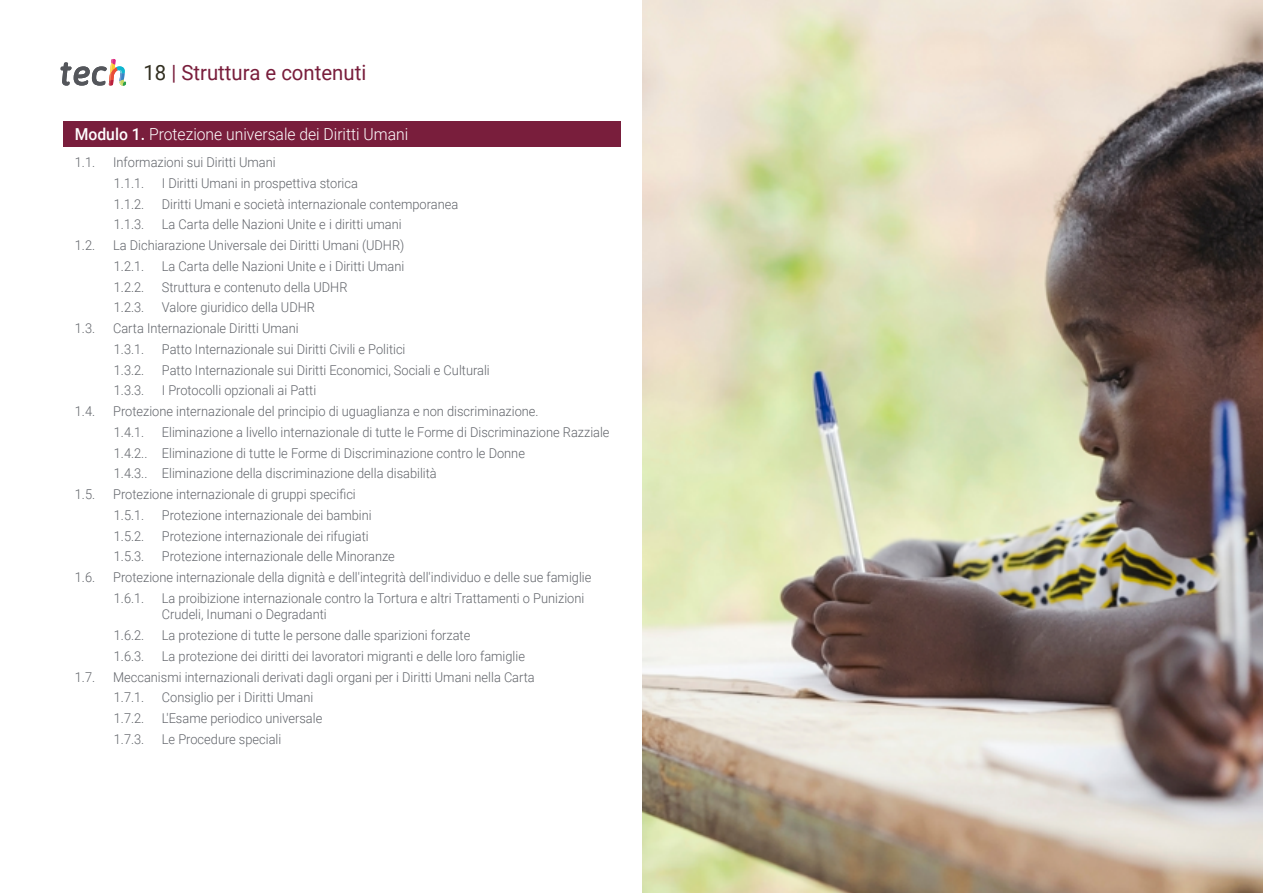
<style>
.page{position:relative;width:1263px;height:893px;background:#fff}
.page>*{position:absolute;margin:0;border:0;box-sizing:border-box;transform-origin:0 0}
.t1{font:21px "Roboto";color:#791e3c}
.t2{font:300 16.5px "Roboto";color:#fff;scale:.95 1}
.t3{font:300 13.5px/20.7px "Roboto";color:#61646a;scale:.95 1}
.s1{color:#312e20}
.s2{font-weight:500}
</style>
<div class="page">
<img style="left:642px;top:0;width:621px;height:893px">
<div style="left:64px;top:121px;width:557px;height:25px;background:#791e3c"></div>
<svg style="left:61px;top:59px;width:65px;height:27px"></svg>
<h1 class="t1" style="left:144px;top:57px;width:224px"><span class="s1">18</span> | Struttura e contenuti</h1>
<p class="t2" style="left:75px;top:123px;width:352px"><span class="s2">Modulo 1.</span> Protezione universale dei Diritti Umani</p>
<p class="t3" style="left:75px;top:151px;width:23px">1.1.</p>
<p class="t3" style="left:113px;top:151px;width:173px">Informazioni sui Diritti Umani<br>1.1.1.</p>
<p class="t3" style="left:162px;top:172px;width:208px">I Diritti Umani in prospettiva storica</p>
<p class="t3" style="left:114px;top:193px;width:34px">1.1.2.</p>
<p class="t3" style="left:162px;top:193px;width:314px">Diritti Umani e società internazionale contemporanea</p>
<p class="t3" style="left:114px;top:214px;width:34px">1.1.3.</p>
<p class="t3" style="left:162px;top:214px;width:254px">La Carta delle Nazioni Unite e i diritti umani</p>
<p class="t3" style="left:75px;top:234px;width:23px">1.2.</p>
<p class="t3" style="left:113px;top:234px;width:308px">La Dichiarazione Universale dei Diritti Umani (UDHR)<br>1.2.1.</p>
<p class="t3" style="left:162px;top:255px;width:257px">La Carta delle Nazioni Unite e i Diritti Umani</p>
<p class="t3" style="left:114px;top:276px;width:34px">1.2.2.</p>
<p class="t3" style="left:162px;top:276px;width:197px">Struttura e contenuto della UDHR</p>
<p class="t3" style="left:114px;top:297px;width:34px">1.2.3.</p>
<p class="t3" style="left:162px;top:297px;width:163px">Valore giuridico della UDHR</p>
<p class="t3" style="left:75px;top:317px;width:23px">1.3.</p>
<p class="t3" style="left:113px;top:317px;width:197px">Carta Internazionale Diritti Umani<br>1.3.1.</p>
<p class="t3" style="left:162px;top:338px;width:258px">Patto Internazionale sui Diritti Civili e Politici</p>
<p class="t3" style="left:114px;top:359px;width:34px">1.3.2.</p>
<p class="t3" style="left:162px;top:359px;width:347px">Patto Internazionale sui Diritti Economici, Sociali e Culturali</p>
<p class="t3" style="left:114px;top:380px;width:34px">1.3.3.</p>
<p class="t3" style="left:162px;top:380px;width:164px">I Protocolli opzionali ai Patti</p>
<p class="t3" style="left:75px;top:400px;width:23px">1.4.</p>
<p class="t3" style="left:113px;top:400px;width:449px">Protezione internazionale del principio di uguaglianza e non discriminazione.<br>1.4.1.</p>
<p class="t3" style="left:114px;top:421px;width:523px;text-indent:48px">Eliminazione a livello internazionale di tutte le Forme di Discriminazione Razziale<br>1.4.2.. Eliminazione di tutte le Forme di Discriminazione contro le Donne<br>1.4.3.. Eliminazione della discriminazione della disabilità</p>
<p class="t3" style="left:75px;top:483px;width:23px">1.5.</p>
<p class="t3" style="left:113px;top:483px;width:257px">Protezione internazionale di gruppi specifici<br>1.5.1.</p>
<p class="t3" style="left:162px;top:504px;width:222px">Protezione internazionale dei bambini</p>
<p class="t3" style="left:114px;top:525px;width:34px">1.5.2.</p>
<p class="t3" style="left:162px;top:525px;width:219px">Protezione internazionale dei rifugiati</p>
<p class="t3" style="left:114px;top:546px;width:34px">1.5.3.</p>
<p class="t3" style="left:162px;top:546px;width:247px">Protezione internazionale delle Minoranze</p>
<p class="t3" style="left:75px;top:566px;width:23px">1.6.</p>
<p class="t3" style="left:113px;top:566px;width:505px">Protezione internazionale della dignità e dell'integrità dell'individuo e delle sue famiglie<br>1.6.1.</p>
<p class="t3" style="left:162px;top:589px;width:446px;line-height:16.5px">La proibizione internazionale contro la Tortura e altri Trattamenti o Punizioni<br>Crudeli, Inumani o Degradanti</p>
<p class="t3" style="left:114px;top:624px;width:34px">1.6.2.</p>
<p class="t3" style="left:162px;top:624px;width:326px">La protezione di tutte le persone dalle sparizioni forzate</p>
<p class="t3" style="left:114px;top:645px;width:34px">1.6.3.</p>
<p class="t3" style="left:162px;top:645px;width:384px">La protezione dei diritti dei lavoratori migranti e delle loro famiglie</p>
<p class="t3" style="left:75px;top:666px;width:23px">1.7.</p>
<p class="t3" style="left:113px;top:666px;width:445px">Meccanismi internazionali derivati dagli organi per i Diritti Umani nella Carta<br>1.7.1.</p>
<p class="t3" style="left:162px;top:687px;width:161px">Consiglio per i Diritti Umani</p>
<p class="t3" style="left:114px;top:707px;width:34px">1.7.2.</p>
<p class="t3" style="left:162px;top:707px;width:170px">L'Esame periodico universale</p>
<p class="t3" style="left:114px;top:728px;width:34px">1.7.3.</p>
<p class="t3" style="left:162px;top:728px;width:127px">Le Procedure speciali</p>
</div>
